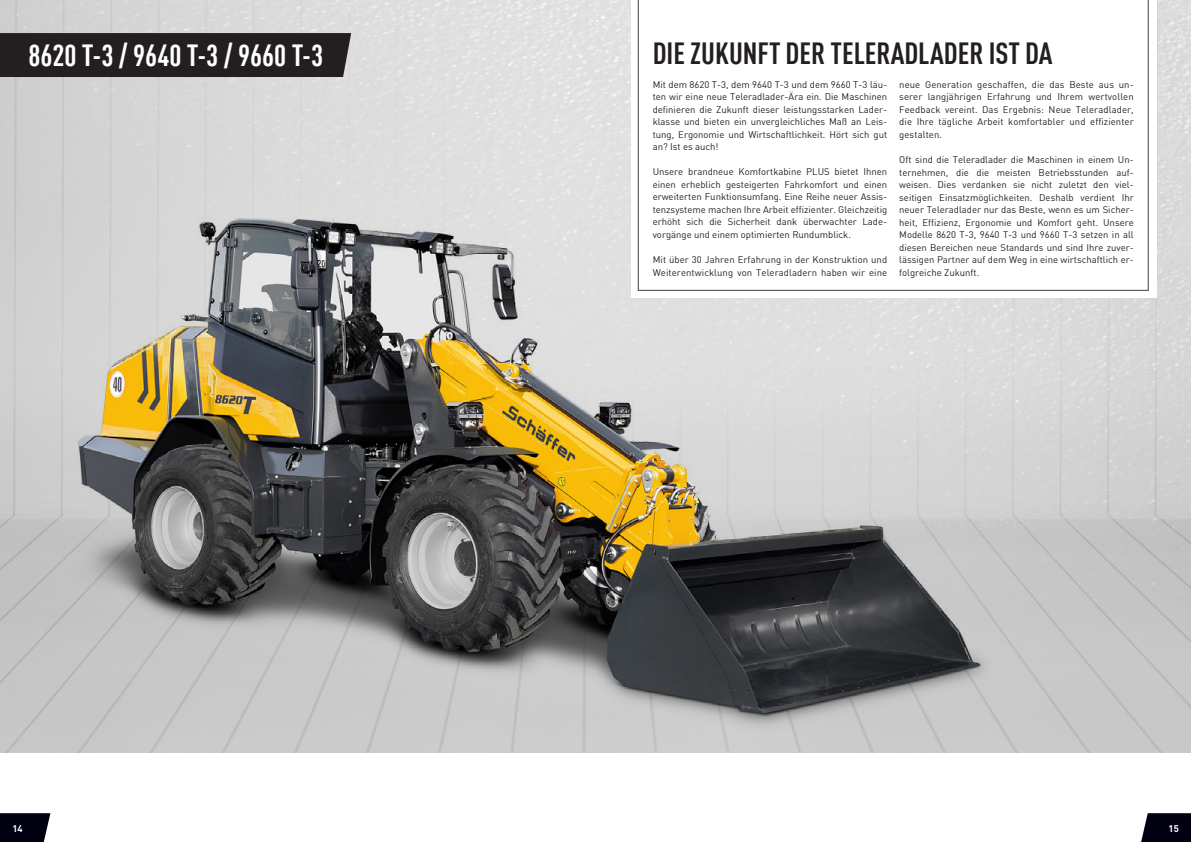
<style>
.page{position:relative;width:1191px;height:842px;background:#fff}
.page>*{position:absolute;margin:0;border:0;box-sizing:border-box;transform-origin:0 0}
.t1{font:700 condensed 30px "DIN Offc Pro";color:#231f20}
.t2{font:700 condensed 30px "DIN Offc Pro";color:#fff}
.t3{font:9.5px/12.5px "DIN Offc Pro";color:#231f20;text-align:justify}
.t4{font:700 9.5px "DIN Offc Pro";color:#fff}
</style>
<div class="page">
<img style="left:0;top:0;width:1191px;height:753px">
<img style="left:13px;top:122px;width:999px;height:631px">
<img style="left:79px;top:219px;width:210px;height:386px">
<div style="left:631px;top:0;width:525px;height:298px;background:#fff"></div>
<div style="left:0;top:33px;width:353px;height:44px;background:#231f20"></div>
<svg style="left:638px;top:0;width:510px;height:291px"></svg>
<svg style="left:0;top:813px;width:50px;height:29px"></svg>
<svg style="left:1141px;top:813px;width:50px;height:29px"></svg>
<h1 class="t2" style="left:28px;top:33px;width:296px">8620 T-3 / 9640 T-3 / 9660 T-3</h1>
<h1 class="t1" style="left:652px;top:31px;width:401px">DIE ZUKUNFT DER TELERADLADER IST DA</h1>
<p class="t3" style="left:652px;top:78px;width:236px">Mit dem 8620 T-3, dem 9640 T-3 und dem 9660 T-3 läu&shy;ten wir eine neue Teleradlader-Ära ein. Die Maschinen definieren die Zukunft dieser leistungsstarken Lader&shy;klasse und bieten ein unvergleichliches Maß an Leis&shy;tung, Ergonomie und Wirtschaftlichkeit. Hört sich gut an? Ist es auch!</p>
<p class="t3" style="left:652px;top:165px;width:236px">Unsere brandneue Komfortkabine PLUS bietet Ihnen einen erheblich gesteigerten Fahrkomfort und einen erweiterten Funktionsumfang. Eine Reihe neuer Assis&shy;tenzsysteme machen Ihre Arbeit effizienter. Gleichzeitig erhöht sich die Sicherheit dank überwachter Lade&shy;vorgänge und einem optimierten Rundumblick.</p>
<p class="t3" style="left:652px;top:253px;width:236px">Mit über 30 Jahren Erfahrung in der Konstruktion und<br>Weiterentwicklung von Teleradladern haben wir eine</p>
<p class="t3" style="left:899px;top:78px;width:236px">neue Generation geschaffen, die das Beste aus un&shy;serer langjährigen Erfahrung und Ihrem wertvollen Feedback vereint. Das Ergebnis: Neue Teleradlader, die Ihre tägliche Arbeit komfortabler und effizienter gestalten.</p>
<p class="t3" style="left:899px;top:153px;width:236px">Oft sind die Teleradlader die Maschinen in einem Un&shy;ternehmen, die die meisten Betriebsstunden auf&shy;weisen. Dies verdanken sie nicht zuletzt den viel&shy;seitigen Einsatzmöglichkeiten. Deshalb verdient Ihr neuer Teleradlader nur das Beste, wenn es um Sicher&shy;heit, Effizienz, Ergonomie und Komfort geht. Unsere Modelle 8620 T-3, 9640 T-3 und 9660 T-3 setzen in all diesen Bereichen neue Standards und sind Ihre zuver&shy;lässigen Partner auf dem Weg in eine wirtschaftlich er&shy;folgreiche Zukunft.</p>
<p class="t4" style="left:12px;top:821px;width:12px">14</p>
<p class="t4" style="left:1168px;top:821px;width:12px">15</p>
</div>
